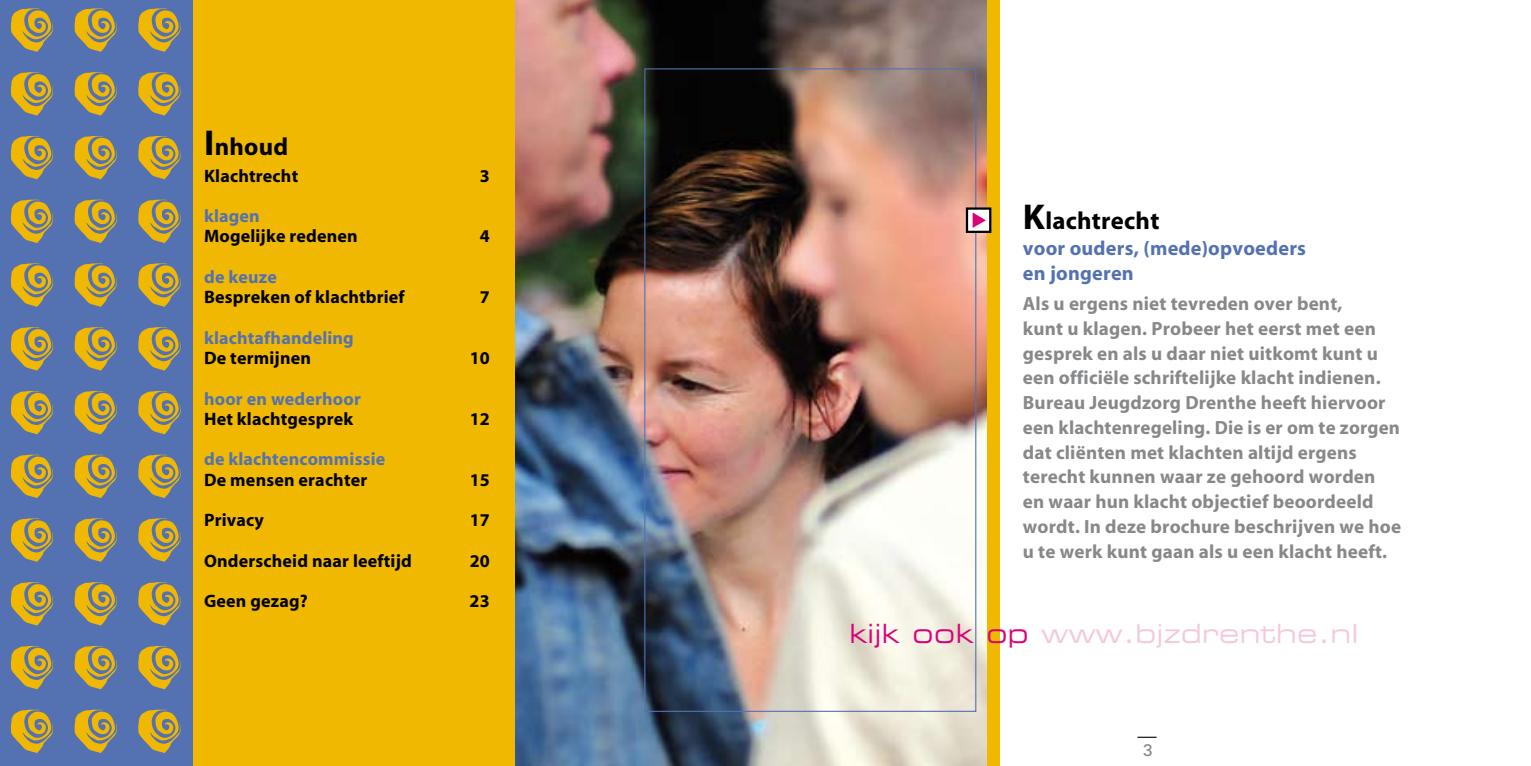
<style>
.page{position:relative;width:1531px;height:766px;background:#fff}
.page>*{position:absolute;margin:0;border:0;box-sizing:border-box;transform-origin:0 0}
.t1{font:expanded 26.32px "Square 721 BT";letter-spacing:.01em;color:#f3c8dc}
.t2{font:24.75px "Myriad MM 700 600";letter-spacing:.01em;color:#000}
.t3{font:20.25px/24.8px "Myriad MM 700 600";letter-spacing:.01em;color:#5472b1}
.t4{font:19.12px/24.8px "Myriad MM 700 600";letter-spacing:.01em;color:#87888a}
.t5{font:18px "Myriad MM 700 600";letter-spacing:.01em;color:#000}
.t6{font:18px "Myriad MM 700 600";letter-spacing:.01em;color:#5472b1}
.t7{font:16.88px "Univers";color:#87888a}
.s1{font-size:36px}
.s2{color:#da007a}
</style>
<div class="page">
<svg style="left:1137px;top:736px;width:19px;height:1px"></svg>
<div style="left:968px;top:0;width:31px;height:765px;background:#f0b800"></div>
<img style="left:514px;top:0;width:473px;height:765px">
<div style="left:966px;top:207px;width:25px;height:26px;background:#fff;border:2px solid #000"></div>
<svg style="left:972px;top:212px;width:14px;height:16px"></svg>
<div style="left:0;top:0;width:514px;height:765px;background:#f0b800"></div>
<div style="left:0;top:0;width:193px;height:765px;background:#5472b1"></div>
<svg style="left:11px;top:8px;width:42px;height:44px"></svg>
<svg style="left:74px;top:8px;width:43px;height:44px"></svg>
<svg style="left:138px;top:8px;width:43px;height:44px"></svg>
<svg style="left:11px;top:72px;width:42px;height:44px"></svg>
<svg style="left:74px;top:72px;width:43px;height:44px"></svg>
<svg style="left:138px;top:72px;width:43px;height:44px"></svg>
<svg style="left:11px;top:136px;width:42px;height:43px"></svg>
<svg style="left:74px;top:136px;width:43px;height:43px"></svg>
<svg style="left:138px;top:136px;width:43px;height:43px"></svg>
<svg style="left:11px;top:199px;width:42px;height:44px"></svg>
<svg style="left:74px;top:199px;width:43px;height:44px"></svg>
<svg style="left:138px;top:199px;width:43px;height:44px"></svg>
<svg style="left:11px;top:263px;width:42px;height:44px"></svg>
<svg style="left:74px;top:263px;width:43px;height:44px"></svg>
<svg style="left:138px;top:263px;width:43px;height:44px"></svg>
<svg style="left:11px;top:327px;width:42px;height:44px"></svg>
<svg style="left:74px;top:327px;width:43px;height:44px"></svg>
<svg style="left:138px;top:327px;width:43px;height:44px"></svg>
<svg style="left:11px;top:390px;width:42px;height:44px"></svg>
<svg style="left:74px;top:390px;width:43px;height:44px"></svg>
<svg style="left:138px;top:390px;width:43px;height:44px"></svg>
<svg style="left:11px;top:454px;width:42px;height:44px"></svg>
<svg style="left:74px;top:454px;width:43px;height:44px"></svg>
<svg style="left:138px;top:454px;width:43px;height:44px"></svg>
<svg style="left:11px;top:518px;width:42px;height:44px"></svg>
<svg style="left:74px;top:518px;width:43px;height:44px"></svg>
<svg style="left:138px;top:518px;width:43px;height:44px"></svg>
<svg style="left:11px;top:582px;width:42px;height:43px"></svg>
<svg style="left:74px;top:582px;width:43px;height:43px"></svg>
<svg style="left:138px;top:582px;width:43px;height:43px"></svg>
<svg style="left:11px;top:645px;width:42px;height:44px"></svg>
<svg style="left:74px;top:645px;width:43px;height:44px"></svg>
<svg style="left:138px;top:645px;width:43px;height:44px"></svg>
<svg style="left:11px;top:709px;width:42px;height:44px"></svg>
<svg style="left:74px;top:709px;width:43px;height:44px"></svg>
<svg style="left:138px;top:709px;width:43px;height:44px"></svg>
<p class="t2" style="left:204px;top:134px;width:86px"><span class="s1">I</span>nhoud</p>
<p class="t5" style="left:204px;top:167px;width:96px">Klachtrecht</p>
<p class="t5" style="left:480px;top:167px;width:11px">3</p>
<p class="t6" style="left:204px;top:207px;width:57px">klagen</p>
<p class="t5" style="left:204px;top:228px;width:155px">Mogelijke redenen</p>
<p class="t5" style="left:480px;top:228px;width:11px">4</p>
<p class="t6" style="left:204px;top:268px;width:74px">de keuze</p>
<p class="t5" style="left:204px;top:288px;width:202px">Bespreken of klachtbrief</p>
<p class="t5" style="left:480px;top:288px;width:11px">7</p>
<p class="t6" style="left:204px;top:329px;width:151px">klachtafhandeling</p>
<p class="t5" style="left:204px;top:349px;width:108px">De termijnen</p>
<p class="t5" style="left:470px;top:349px;width:22px">10</p>
<p class="t6" style="left:204px;top:390px;width:158px">hoor en wederhoor</p>
<p class="t5" style="left:204px;top:410px;width:151px">Het klachtgesprek</p>
<p class="t5" style="left:470px;top:410px;width:22px">12</p>
<p class="t6" style="left:204px;top:450px;width:183px">de klachtencommissie</p>
<p class="t5" style="left:204px;top:471px;width:165px">De mensen erachter</p>
<p class="t5" style="left:470px;top:471px;width:22px">15</p>
<p class="t5" style="left:204px;top:511px;width:61px">Privacy</p>
<p class="t5" style="left:470px;top:511px;width:22px">17</p>
<p class="t5" style="left:204px;top:552px;width:209px">Onderscheid naar leeftijd</p>
<p class="t5" style="left:470px;top:552px;width:22px">20</p>
<p class="t5" style="left:204px;top:592px;width:105px">Geen gezag?</p>
<p class="t5" style="left:469px;top:592px;width:22px">23</p>
<p class="t2" style="left:1023px;top:209px;width:138px"><span class="s1">K</span>lachtrecht</p>
<p class="t3" style="left:1023px;top:237px;width:285px">voor ouders, (mede)opvoeders en jongeren</p>
<p class="t4" style="left:1023px;top:292px;width:380px">Als u ergens niet tevreden over bent,<br>kunt u klagen. Probeer het eerst met een gesprek en als u daar niet uitkomt kunt u een officiële schriftelijke klacht indienen.<br>Bureau Jeugdzorg Drenthe heeft hiervoor een klachtenregeling. Die is er om te zorgen dat cliënten met klachten altijd ergens terecht kunnen waar ze gehoord worden en waar hun klacht objectief beoordeeld wordt. In deze brochure beschrijven we hoe u te werk kunt gaan als u een klacht heeft.</p>
<h1 class="t1" style="left:849px;top:617px;width:511px"><span class="s2">kijk ook op</span> www.bjzdrenthe.nl</h1>
<p class="t7" style="left:1143px;top:739px;width:11px">3</p>
</div>
